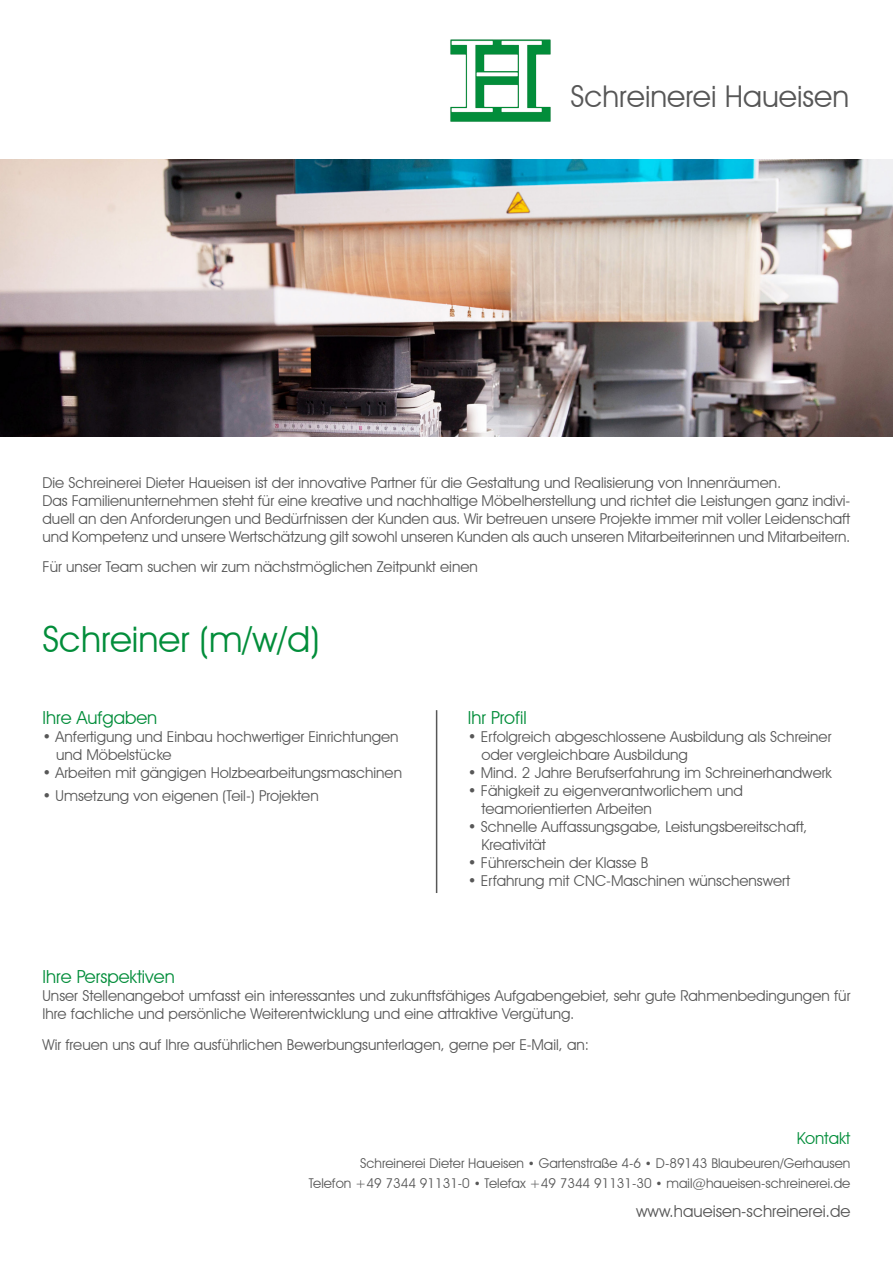
<style>
.page{position:relative;width:893px;height:1263px;background:#fff}
.page>*{position:absolute;margin:0;border:0;box-sizing:border-box;transform-origin:0 0}
.t1{font:36px "Avant Garde IT Cby BT";color:#028d3a}
.t2{font:30px "Avant Garde IT Cby BT";color:#575757}
.t3{font:18px "Avant Garde IT Cby BT";color:#028d3a}
.t4{font:16.5px "Avant Garde IT Cby BT";color:#575757}
.t5{font:16.5px "Avant Garde IT Cby BT";color:#028d3a}
.t6{font:15px/18px "Avant Garde IT Cby BT";color:#575757;text-align:justify}
.t7{font:13.5px "Avant Garde IT Cby BT";color:#575757}
.s1{font-size:12px}
</style>
<div class="page">
<img style="left:450px;top:40px;width:101px;height:82px">
<img style="left:0;top:159px;width:893px;height:278px">
<hr style="left:436px;top:710px;width:1px;height:183px;background:#575757">
<p class="t2" style="left:570px;top:78px;width:280px">Schreinerei Haueisen</p>
<p class="t6" style="left:43px;top:473px;width:740px">Die Schreinerei Dieter Haueisen ist der innovative Partner für die Gestaltung und Realisierung von Innenräumen.</p>
<p class="t6" style="left:43px;top:491px;width:809px">Das Familienunternehmen steht für eine kreative und nachhaltige Möbelherstellung und richtet die Leistungen ganz indivi&shy;duell an den Anforderungen und Bedürfnissen der Kunden aus. Wir betreuen unsere Projekte immer mit voller Leidenschaft und Kompetenz und unsere Wertschätzung gilt sowohl unseren Kunden als auch unseren Mitarbeiterinnen und Mitarbeitern.</p>
<p class="t6" style="left:43px;top:558px;width:437px">Für unser Team suchen wir zum nächstmöglichen Zeitpunkt einen</p>
<p class="t1" style="left:43px;top:618px;width:279px">Schreiner (m/w/d)</p>
<p class="t3" style="left:43px;top:707px;width:116px">Ihre Aufgaben</p>
<p class="t6" style="left:43px;top:728px;width:358px">• Anfertigung und Einbau hochwertiger Einrichtungen</p>
<p class="t6" style="left:56px;top:746px;width:117px">und Möbelstücke</p>
<p class="t6" style="left:43px;top:764px;width:361px">• Arbeiten mit gängigen Holzbearbeitungsmaschinen</p>
<p class="t6" style="left:43px;top:786px;width:278px">• Umsetzung von eigenen (Teil-) Projekten</p>
<p class="t3" style="left:468px;top:707px;width:60px">Ihr Profil</p>
<p class="t6" style="left:468px;top:728px;width:365px">• Erfolgreich abgeschlossene Ausbildung als Schreiner</p>
<p class="t6" style="left:481px;top:746px;width:208px">oder vergleichbare Ausbildung</p>
<p class="t6" style="left:468px;top:764px;width:365px">• Mind. 2 Jahre Berufserfahrung im Schreinerhandwerk</p>
<p class="t6" style="left:468px;top:782px;width:277px">• Fähigkeit zu eigenverantworlichem und</p>
<p class="t6" style="left:481px;top:800px;width:172px">teamorientierten Arbeiten</p>
<p class="t6" style="left:468px;top:818px;width:341px">• Schnelle Auffassungsgabe, Leistungsbereitschaft,</p>
<p class="t6" style="left:481px;top:836px;width:66px">Kreativität</p>
<p class="t6" style="left:468px;top:854px;width:182px">• Führerschein der Klasse B</p>
<p class="t6" style="left:468px;top:872px;width:324px">• Erfahrung mit CNC-Maschinen wünschenswert</p>
<p class="t3" style="left:43px;top:966px;width:134px">Ihre Perspektiven</p>
<p class="t6" style="left:43px;top:987px;width:809px">Unser Stellenangebot umfasst ein interessantes und zukunftsfähiges Aufgabengebiet, sehr gute Rahmenbedingungen für<br>Ihre fachliche und persönliche Weiterentwicklung und eine attraktive Vergütung.</p>
<p class="t6" style="left:43px;top:1035px;width:548px">Wir freuen uns auf Ihre ausführlichen Bewerbungsunterlagen, gerne per E-Mail, an:</p>
<p class="t5" style="left:797px;top:1128px;width:55px">Kontakt</p>
<p class="t7" style="left:360px;top:1155px;width:492px">Schreinerei Dieter Haueisen <span class="s1">•</span> Gartenstraße 4-6 <span class="s1">•</span> D-89143 Blaubeuren/Gerhausen</p>
<p class="t7" style="left:309px;top:1175px;width:543px">Telefon +49 7344 91131-0 <span class="s1">•</span> Telefax +49 7344 91131-30 <span class="s1">•</span> mail@haueisen-schreinerei.de</p>
<p class="t4" style="left:636px;top:1200px;width:216px">www.haueisen-schreinerei.de</p>
</div>
